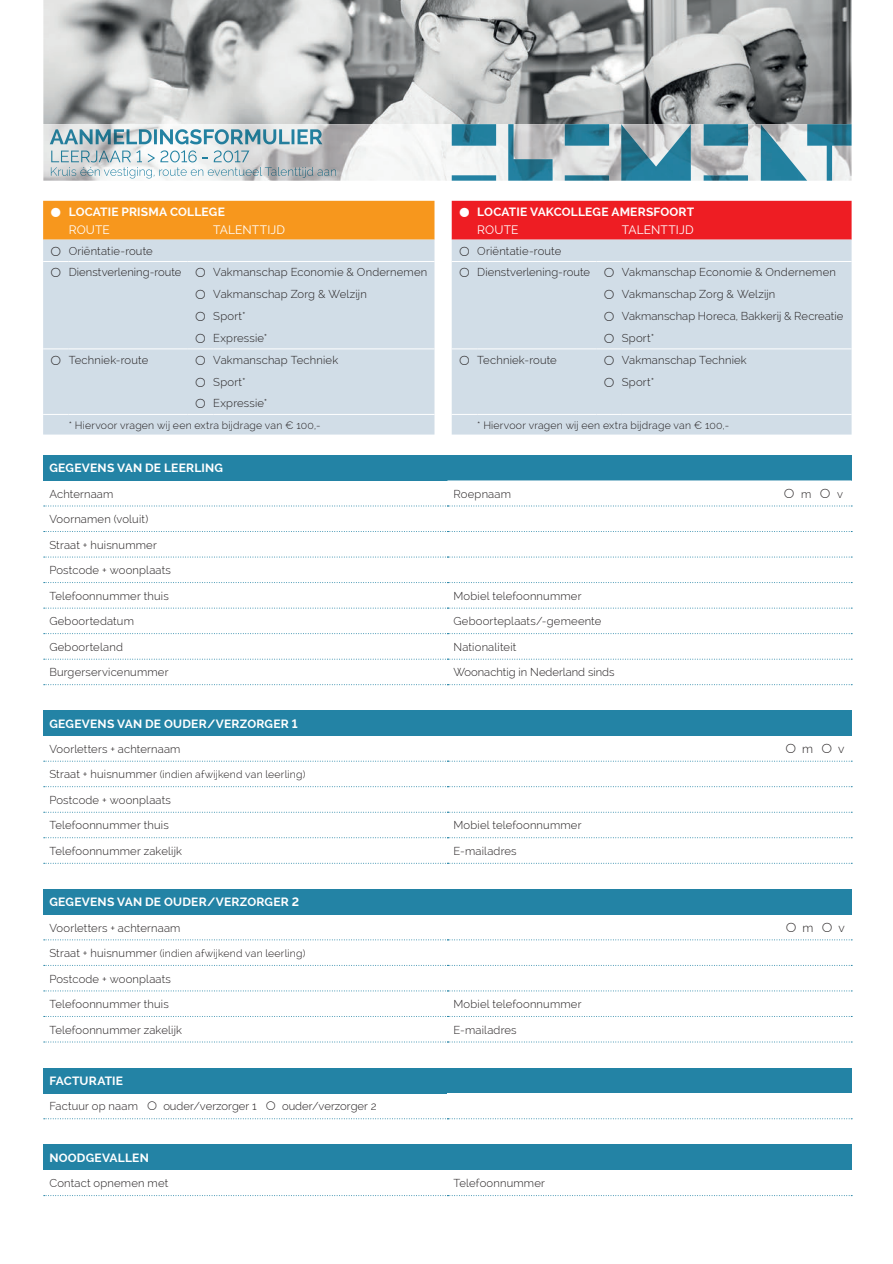
<style>
.page{position:relative;width:893px;height:1264px;background:#fff}
.page>*{position:absolute;margin:0;border:0;box-sizing:border-box;transform-origin:0 0}
.t1{font:700 12px "Raleway";letter-spacing:.015em;color:#fff}
.t2{font:12px "Raleway";letter-spacing:.01em;color:#fff}
.t3{font:300 12px "Raleway";color:#231f20}
.t4{font:300 11.25px/21.9px "Raleway";letter-spacing:.015em;color:#231f20}
.t5{font:300 10.5px "Raleway";letter-spacing:.02em;color:#231f20}
.s1{font-size:11.25px}
</style>
<div class="page">
<div style="left:43px;top:455px;width:808px;height:25px;background:#2383a5"></div>
<svg style="left:447px;top:480px;width:404px;height:180px"></svg>
<svg style="left:44px;top:505px;width:808px;height:1px"></svg>
<svg style="left:44px;top:531px;width:808px;height:1px"></svg>
<svg style="left:44px;top:556px;width:808px;height:1px"></svg>
<svg style="left:44px;top:582px;width:808px;height:1px"></svg>
<svg style="left:44px;top:607px;width:808px;height:1px"></svg>
<svg style="left:44px;top:633px;width:808px;height:1px"></svg>
<svg style="left:44px;top:658px;width:808px;height:1px"></svg>
<svg style="left:44px;top:684px;width:808px;height:1px"></svg>
<div style="left:43px;top:710px;width:808px;height:25px;background:#2383a5"></div>
<svg style="left:44px;top:760px;width:808px;height:103px"></svg>
<div style="left:43px;top:888px;width:808px;height:26px;background:#2383a5"></div>
<svg style="left:44px;top:939px;width:808px;height:103px"></svg>
<div style="left:43px;top:1067px;width:808px;height:26px;background:#2383a5"></div>
<svg style="left:44px;top:1118px;width:808px;height:1px"></svg>
<div style="left:43px;top:1144px;width:808px;height:25px;background:#2383a5"></div>
<div style="left:452px;top:240px;width:399px;height:194px;background:#d1dde7"></div>
<svg style="left:452px;top:261px;width:25px;height:1px"></svg>
<hr style="left:477px;top:261px;width:119px;height:1px;background:#fff">
<svg style="left:596px;top:261px;width:26px;height:1px"></svg>
<hr style="left:622px;top:261px;width:229px;height:1px;background:#fff">
<svg style="left:452px;top:348px;width:25px;height:1px"></svg>
<hr style="left:477px;top:348px;width:119px;height:1px;background:#fff">
<hr style="left:622px;top:348px;width:229px;height:1px;background:#fff">
<svg style="left:452px;top:414px;width:25px;height:1px"></svg>
<hr style="left:477px;top:414px;width:119px;height:1px;background:#fff">
<svg style="left:596px;top:414px;width:26px;height:1px"></svg>
<hr style="left:622px;top:414px;width:229px;height:1px;background:#fff">
<div style="left:43px;top:240px;width:391px;height:194px;background:#d1dde7"></div>
<svg style="left:43px;top:261px;width:26px;height:1px"></svg>
<hr style="left:69px;top:261px;width:119px;height:1px;background:#fff">
<svg style="left:188px;top:261px;width:25px;height:1px"></svg>
<hr style="left:213px;top:261px;width:221px;height:1px;background:#fff">
<svg style="left:43px;top:348px;width:26px;height:1px"></svg>
<hr style="left:69px;top:348px;width:119px;height:1px;background:#fff">
<hr style="left:213px;top:348px;width:221px;height:1px;background:#fff">
<svg style="left:43px;top:414px;width:26px;height:1px"></svg>
<hr style="left:69px;top:414px;width:119px;height:1px;background:#fff">
<svg style="left:188px;top:414px;width:25px;height:1px"></svg>
<hr style="left:213px;top:414px;width:221px;height:1px;background:#fff">
<img style="left:43px;top:0;width:808px;height:181px">
<hr style="left:43px;top:124px;width:1px;height:57px;background:#fff">
<img style="left:50px;top:129px;width:272px;height:15px">
<img style="left:51px;top:150px;width:81px;height:12px">
<svg style="left:137px;top:150px;width:18px;height:12px"></svg>
<img style="left:160px;top:150px;width:37px;height:12px">
<svg style="left:203px;top:157px;width:6px;height:5px"></svg>
<img style="left:214px;top:150px;width:35px;height:12px">
<img style="left:51px;top:167px;width:285px;height:11px">
<img style="left:760px;top:124px;width:91px;height:57px">
<img style="left:621px;top:124px;width:70px;height:57px">
<img style="left:452px;top:124px;width:44px;height:57px">
<img style="left:703px;top:124px;width:45px;height:57px">
<img style="left:564px;top:124px;width:45px;height:57px">
<img style="left:508px;top:124px;width:44px;height:57px">
<svg style="left:784px;top:488px;width:9px;height:10px"></svg>
<svg style="left:820px;top:488px;width:10px;height:10px"></svg>
<div style="left:452px;top:201px;width:399px;height:39px;background:#ee1d23"></div>
<svg style="left:460px;top:246px;width:9px;height:9px"></svg>
<svg style="left:460px;top:268px;width:9px;height:9px"></svg>
<svg style="left:604px;top:268px;width:9px;height:9px"></svg>
<svg style="left:604px;top:290px;width:9px;height:9px"></svg>
<svg style="left:604px;top:311px;width:9px;height:10px"></svg>
<svg style="left:596px;top:333px;width:26px;height:16px"></svg>
<svg style="left:460px;top:355px;width:9px;height:9px"></svg>
<svg style="left:604px;top:355px;width:9px;height:9px"></svg>
<svg style="left:604px;top:377px;width:9px;height:9px"></svg>
<div style="left:43px;top:201px;width:391px;height:39px;background:#f7971d"></div>
<svg style="left:51px;top:246px;width:9px;height:9px"></svg>
<svg style="left:51px;top:268px;width:9px;height:9px"></svg>
<svg style="left:196px;top:268px;width:9px;height:9px"></svg>
<svg style="left:196px;top:290px;width:9px;height:9px"></svg>
<svg style="left:196px;top:311px;width:9px;height:10px"></svg>
<svg style="left:188px;top:333px;width:25px;height:16px"></svg>
<svg style="left:51px;top:355px;width:9px;height:9px"></svg>
<svg style="left:196px;top:355px;width:9px;height:9px"></svg>
<svg style="left:196px;top:377px;width:9px;height:9px"></svg>
<svg style="left:196px;top:399px;width:9px;height:9px"></svg>
<p class="t1" style="left:69px;top:205px;width:158px">LOCATIE PRISMA COLLEGE</p>
<p class="t2" style="left:69px;top:223px;width:43px">ROUTE</p>
<p class="t2" style="left:213px;top:223px;width:73px">TALENTTIJD</p>
<p class="t4" style="left:69px;top:239px;width:114px">Oriëntatie-route<br>Dienstverlening-route</p>
<p class="t4" style="left:213px;top:261px;width:215px">Vakmanschap Economie &amp; Ondernemen<br>Vakmanschap Zorg &amp; Welzijn<br>Sport*<br>Expressie*</p>
<p class="t4" style="left:69px;top:349px;width:81px">Techniek-route</p>
<p class="t4" style="left:213px;top:349px;width:126px">Vakmanschap Techniek<br>Sport*<br>Expressie*</p>
<p class="t5" style="left:69px;top:418px;width:253px">* Hiervoor vragen wij een extra bijdrage van € 100,-</p>
<p class="t1" style="left:477px;top:205px;width:218px">LOCATIE VAKCOLLEGE AMERSFOORT</p>
<p class="t2" style="left:477px;top:223px;width:43px">ROUTE</p>
<p class="t2" style="left:622px;top:223px;width:73px">TALENTTIJD</p>
<p class="t4" style="left:477px;top:239px;width:114px">Oriëntatie-route<br>Dienstverlening-route</p>
<p class="t4" style="left:622px;top:261px;width:223px">Vakmanschap Economie &amp; Ondernemen<br>Vakmanschap Zorg &amp; Welzijn<br>Vakmanschap Horeca, Bakkerij &amp; Recreatie<br>Sport*</p>
<p class="t4" style="left:477px;top:349px;width:81px">Techniek-route</p>
<p class="t4" style="left:622px;top:349px;width:126px">Vakmanschap Techniek<br>Sport*</p>
<p class="t5" style="left:477px;top:418px;width:253px">* Hiervoor vragen wij een extra bijdrage van € 100,-</p>
<p class="t1" style="left:49px;top:461px;width:175px">GEGEVENS VAN DE LEERLING</p>
<p class="t4" style="left:49px;top:482px;width:66px">Achternaam</p>
<p class="t4" style="left:453px;top:483px;width:59px">Roepnaam</p>
<p class="t4" style="left:801px;top:483px;width:12px">m</p>
<p class="t4" style="left:837px;top:483px;width:7px">v</p>
<p class="t4" style="left:49px;top:508px;width:100px">Voornamen (voluit)</p>
<p class="t4" style="left:49px;top:533px;width:109px">Straat + huisnummer</p>
<p class="t4" style="left:49px;top:559px;width:123px">Postcode + woonplaats</p>
<p class="t4" style="left:49px;top:584px;width:121px">Telefoonnummer thuis</p>
<p class="t4" style="left:453px;top:584px;width:129px">Mobiel telefoonnummer</p>
<p class="t4" style="left:49px;top:610px;width:86px">Geboortedatum</p>
<p class="t4" style="left:453px;top:610px;width:149px">Geboorteplaats/-gemeente</p>
<p class="t4" style="left:49px;top:635px;width:75px">Geboorteland</p>
<p class="t4" style="left:453px;top:635px;width:64px">Nationaliteit</p>
<p class="t4" style="left:49px;top:661px;width:121px">Burgerservicenummer</p>
<p class="t4" style="left:453px;top:661px;width:163px">Woonachtig in Nederland sinds</p>
<p class="t1" style="left:49px;top:716px;width:250px">GEGEVENS VAN DE OUDER/VERZORGER 1</p>
<p class="t4" style="left:49px;top:738px;width:133px">Voorletters + achternaam</p>
<p class="t3" style="left:802px;top:741px;width:12px">m</p>
<p class="t3" style="left:838px;top:741px;width:8px">v</p>
<p class="t5" style="left:49px;top:768px;width:257px"><span class="s1">Straat + huisnummer</span> (indien afwijkend van leerling)</p>
<p class="t4" style="left:49px;top:788px;width:123px">Postcode + woonplaats</p>
<p class="t4" style="left:49px;top:814px;width:121px">Telefoonnummer thuis</p>
<p class="t4" style="left:453px;top:814px;width:129px">Mobiel telefoonnummer</p>
<p class="t4" style="left:49px;top:839px;width:134px">Telefoonnummer zakelijk</p>
<p class="t4" style="left:453px;top:839px;width:65px">E-mailadres</p>
<p class="t1" style="left:49px;top:895px;width:251px">GEGEVENS VAN DE OUDER/VERZORGER 2</p>
<p class="t4" style="left:49px;top:916px;width:133px">Voorletters + achternaam</p>
<p class="t3" style="left:802px;top:920px;width:12px">m</p>
<p class="t3" style="left:838px;top:920px;width:8px">v</p>
<p class="t5" style="left:49px;top:947px;width:257px"><span class="s1">Straat + huisnummer</span> (indien afwijkend van leerling)</p>
<p class="t4" style="left:49px;top:967px;width:123px">Postcode + woonplaats</p>
<p class="t4" style="left:49px;top:992px;width:121px">Telefoonnummer thuis</p>
<p class="t4" style="left:453px;top:992px;width:129px">Mobiel telefoonnummer</p>
<p class="t4" style="left:49px;top:1018px;width:134px">Telefoonnummer zakelijk</p>
<p class="t4" style="left:453px;top:1018px;width:65px">E-mailadres</p>
<p class="t1" style="left:49px;top:1073px;width:75px">FACTURATIE</p>
<p class="t4" style="left:49px;top:1095px;width:90px">Factuur op naam</p>
<p class="t4" style="left:163px;top:1095px;width:95px">ouder/verzorger 1</p>
<p class="t4" style="left:282px;top:1095px;width:96px">ouder/verzorger 2</p>
<p class="t1" style="left:49px;top:1150px;width:101px">NOODGEVALLEN</p>
<p class="t4" style="left:49px;top:1171px;width:120px">Contact opnemen met</p>
<p class="t4" style="left:453px;top:1171px;width:93px">Telefoonnummer</p>
</div>
